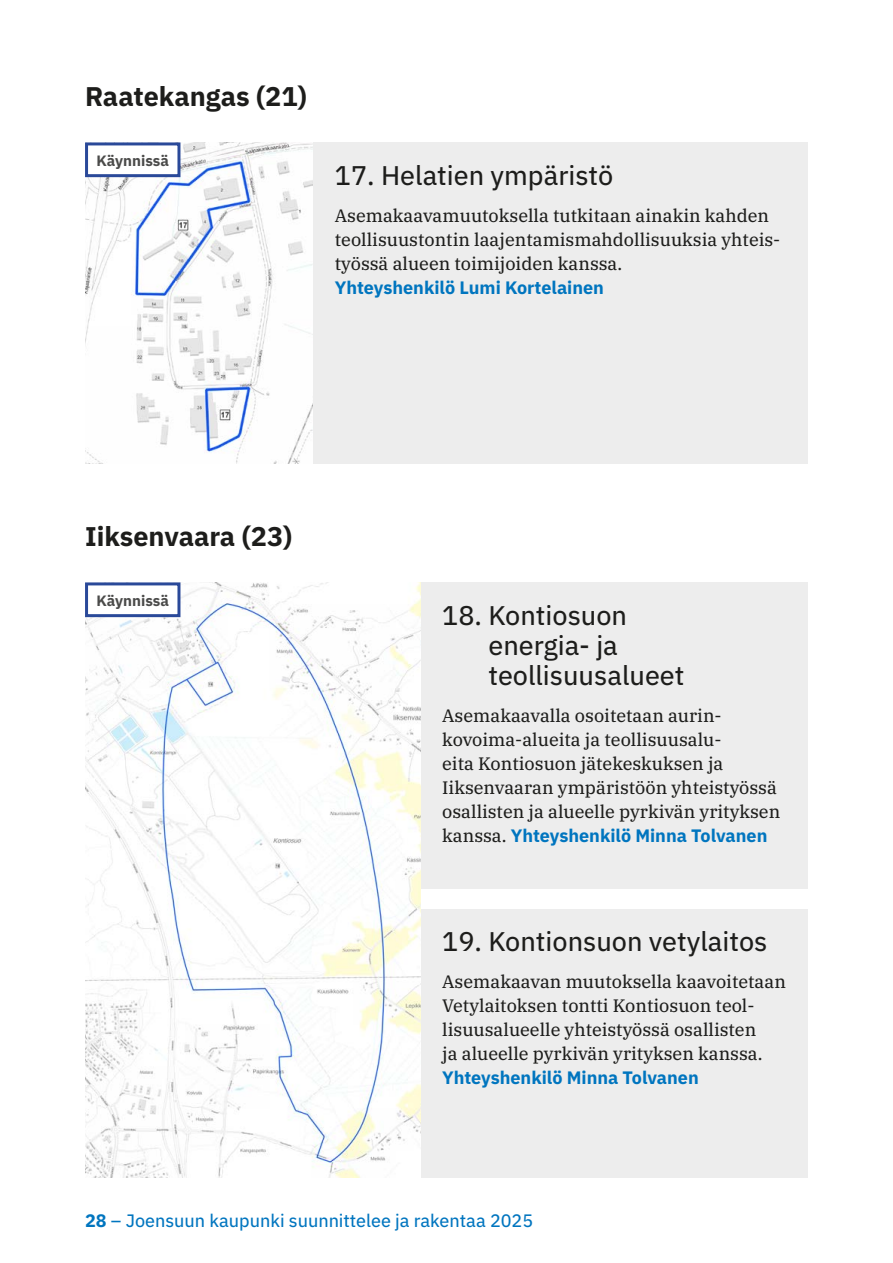
<style>
.page{position:relative;width:893px;height:1263px;background:#fff}
.page>*{position:absolute;margin:0;border:0;box-sizing:border-box;transform-origin:0 0}
.Otsikko_3{font:27px/30px "IBM Plex Sans Text";color:#1d1d1b}
.Otsikko_3_isompi{font:700 27px "IBM Plex Sans";color:#1d1d1b}
.Leipis{font:18px/24px "IBM Plex Serif Text";color:#1d1d1b}
.t1{font:18px "IBM Plex Sans Text";color:#0075bf}
.Nostolaatikot{font:700 15px "IBM Plex Sans";color:#4a4a49}
.s1{font-family:"IBM Plex Sans";font-weight:700;color:#0075bf}
.s2{font-family:"IBM Plex Sans";font-weight:700}
</style>
<div class="page">
<img style="left:85px;top:142px;width:229px;height:321px">
<div style="left:314px;top:142px;width:494px;height:321px;background:#ededed"></div>
<div style="left:421px;top:582px;width:387px;height:307px;background:#ededed"></div>
<div style="left:87px;top:144px;width:92px;height:32px;background:#fff"></div>
<div style="left:85px;top:142px;width:95px;height:35px;border:3px solid #2a4999"></div>
<img style="left:85px;top:582px;width:336px;height:595px">
<div style="left:421px;top:909px;width:387px;height:269px;background:#ededed"></div>
<div style="left:87px;top:584px;width:92px;height:32px;background:#fff"></div>
<div style="left:85px;top:582px;width:95px;height:35px;border:3px solid #2a4999"></div>
<h4 class="Otsikko_3_isompi" style="left:85px;top:75px;width:223px">Raatekangas (21)</h4>
<p class="Nostolaatikot" style="left:97px;top:148px;width:74px">Käynnissä</p>
<h4 class="Otsikko_3" style="left:335px;top:158px;width:280px">17. Helatien ympäristö</h4>
<p class="Leipis" style="left:335px;top:202px;width:447px">Asemakaavamuutoksella tutkitaan ainakin kahden teollisuustontin laajentamismahdollisuuksia yhteis&shy;työssä alueen toimijoiden kanssa.<br><span class="s1">Yhteyshenkilö Lumi Kortelainen</span></p>
<h4 class="Otsikko_3_isompi" style="left:85px;top:515px;width:209px">Iiksenvaara (23)</h4>
<p class="Nostolaatikot" style="left:97px;top:588px;width:74px">Käynnissä</p>
<h4 class="Otsikko_3" style="left:488px;top:598px;width:197px;text-indent:-46px">18. Kontiosuon energia- ja teollisuusalueet</h4>
<p class="Leipis" style="left:442px;top:702px;width:340px">Asemakaavalla osoitetaan aurin&shy;kovoima-alueita ja teollisuusalu-<br>eita Kontiosuon jätekeskuksen ja Iiksenvaaran ympäristöön yhteistyössä osallisten ja alueelle pyrkivän yrityksen kanssa. <span class="s1">Yhteyshenkilö Minna Tolvanen</span></p>
<h4 class="Otsikko_3" style="left:442px;top:924px;width:327px">19. Kontionsuon vetylaitos</h4>
<p class="Leipis" style="left:442px;top:968px;width:345px">Asemakaavan muutoksella kaavoitetaan Vetylaitoksen tontti Kontiosuon teol&shy;lisuusalueelle yhteistyössä osallisten<br>ja alueelle pyrkivän yrityksen kanssa.<br><span class="s1">Yhteyshenkilö Minna Tolvanen</span></p>
<p class="t1" style="left:85px;top:1207px;width:450px"><span class="s2">28</span> – Joensuun kaupunki suunnittelee ja rakentaa 2025</p>
</div>
